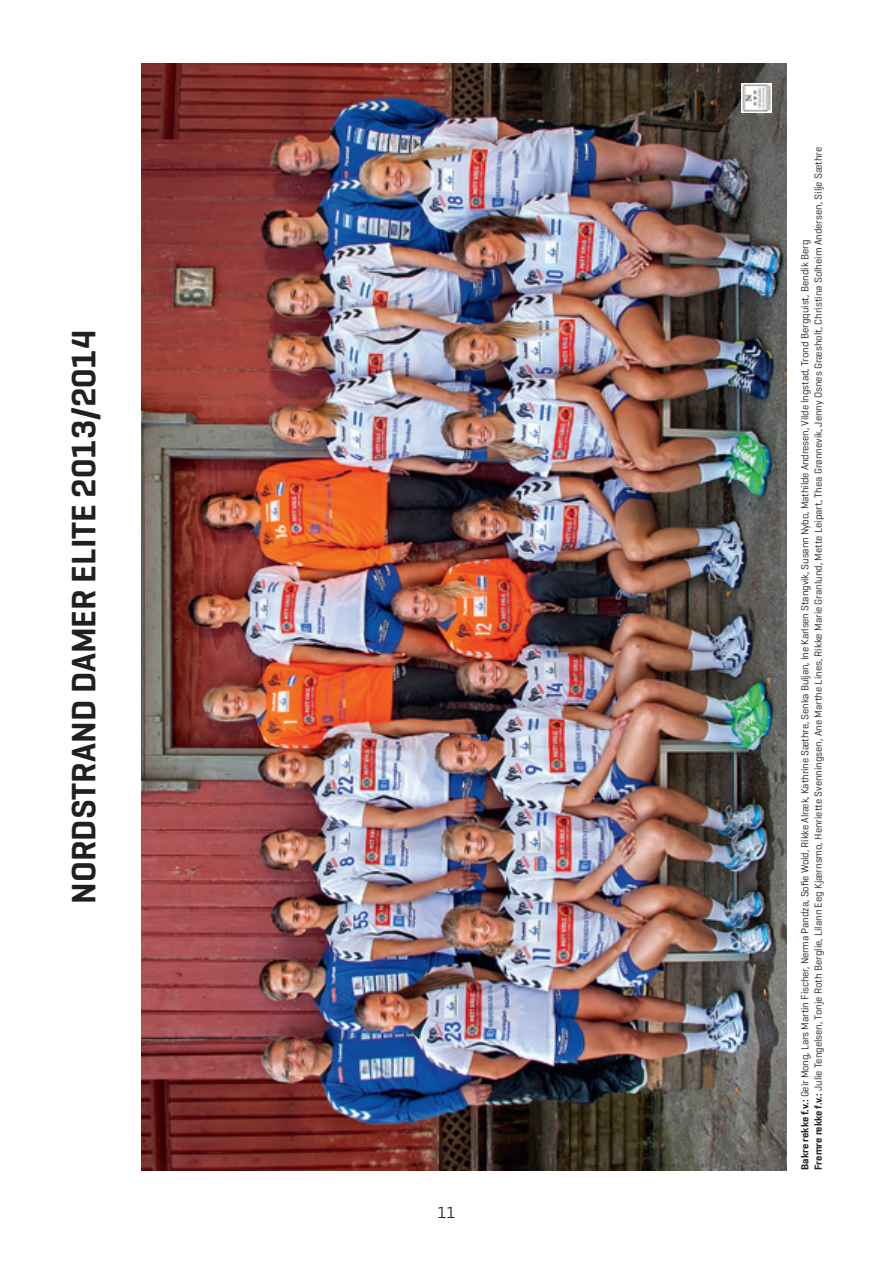
<style>
.page{position:relative;width:893px;height:1263px;background:#fff}
.page>*{position:absolute;margin:0;border:0;box-sizing:border-box;transform-origin:0 0}
.t1{font:600 34.5px "Geogrotesque";color:#231f20}
.t2{font:16.5px "Geogrotesque";color:#231f20}
.t3{font:10.5px/13.5px "Geogrotesque";color:#231f20}
.s1{font-weight:600}
</style>
<div class="page">
<img style="left:141px;top:63px;width:645px;height:1107px">
<img style="left:741px;top:83px;width:30px;height:30px">
<h1 class="t1" style="left:62px;top:904px;width:575px;rotate:-90deg">NORDSTRAND DAMER ELITE 2013/2014</h1>
<h2 class="t2" style="left:438px;top:1202px;width:19px">11</h2>
<p class="t3" style="left:798px;top:1170px;width:1024px;rotate:-90deg"><span class="s1">Bakre rekke f.v.:</span> Geir Mong, Lars Martin Fischer, Nerma Pandza, Sofie Wold, Rikke Alræk, Kathrine Sæthre, Senka Buljan, Ine Karlsen Stangvik, Susann Nybo, Mathilde Andresen, Vilde Ingstad, Trond Bergquist, Bendik Berg<br><span class="s1">Fremre rekke f.v.:</span> Julie Tengelsen, Tonje Roth Berglie, Lilann Eeg Kjærnsmo, Henriette Svenningsen, Ane Marthe Lines, Rikke Marie Granlund, Mette Leipart, Thea Grønnevik, Jenny Osnes Græsholt, Christina Solheim Andersen, Silje Sæthre</p>
</div>
